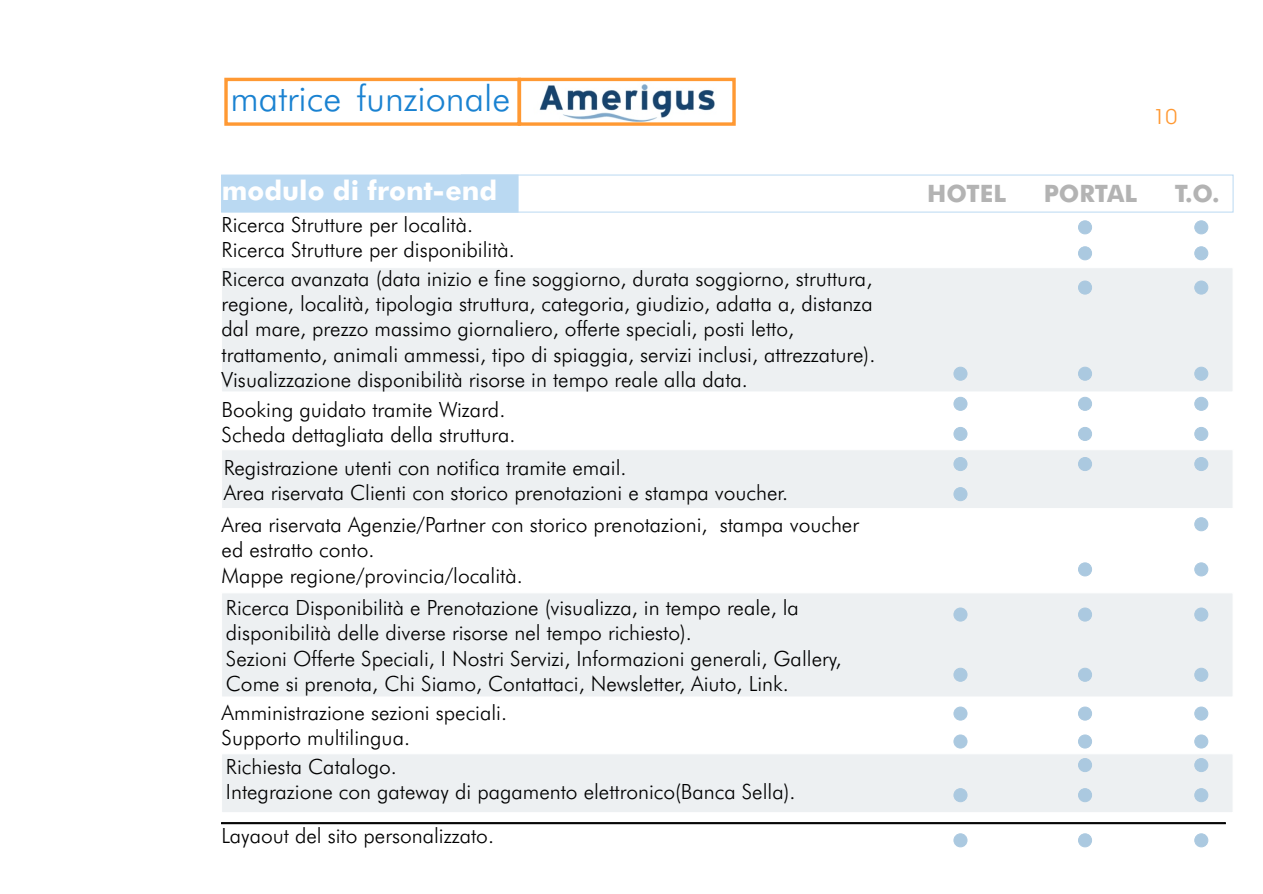
<style>
.page{position:relative;width:1263px;height:894px;background:#fff}
.page>*{position:absolute;margin:0;border:0;box-sizing:border-box;transform-origin:0 0}
.t1{font:36px "Futura Lt BT";color:#1a82d1}
.t2{font:700 27px "Futura Md BT";color:#fff}
.t3{font:700 24px "Futura Md BT";color:#b3b3b3}
.t4{font:21px/25.2px "Futura Lt BT";color:#000}
.t5{font:21px "Avant Garde Bk BT";color:#f93}
</style>
<div class="page">
<img style="left:539px;top:84px;width:176px;height:38px">
<div style="left:221px;top:175px;width:297px;height:37px;background:#bad9f2"></div>
<div style="left:518px;top:78px;width:218px;height:48px;border:3px solid #f93"></div>
<div style="left:224px;top:78px;width:297px;height:48px;border:3px solid #f93"></div>
<div style="left:461px;top:175px;width:772px;height:37px;border:1px solid #bad9f2"></div>
<div style="left:221px;top:268px;width:1012px;height:124px;background:#edf0f2"></div>
<div style="left:1078px;top:221px;width:14px;height:13px;background:#abc9e0;border:1px solid #abc9e0;border-radius:50%"></div>
<div style="left:1195px;top:221px;width:13px;height:13px;background:#abc9e0;border:1px solid #abc9e0;border-radius:50%"></div>
<div style="left:1078px;top:247px;width:14px;height:13px;background:#abc9e0;border:1px solid #abc9e0;border-radius:50%"></div>
<div style="left:1195px;top:247px;width:13px;height:13px;background:#abc9e0;border:1px solid #abc9e0;border-radius:50%"></div>
<div style="left:221px;top:450px;width:1012px;height:59px;background:#edf0f2;border:1px solid #fff"></div>
<div style="left:221px;top:593px;width:1012px;height:104px;background:#edf0f2"></div>
<div style="left:221px;top:754px;width:1012px;height:59px;background:#edf0f2;border:1px solid #fff"></div>
<div style="left:221px;top:822px;width:1005px;height:2px;background:#000;border:1px solid #000"></div>
<div style="left:954px;top:367px;width:13px;height:13px;background:#abc9e0;border:1px solid #abc9e0;border-radius:50%"></div>
<div style="left:1078px;top:367px;width:14px;height:13px;background:#abc9e0;border:1px solid #abc9e0;border-radius:50%"></div>
<div style="left:1195px;top:367px;width:13px;height:13px;background:#abc9e0;border:1px solid #abc9e0;border-radius:50%"></div>
<div style="left:1078px;top:281px;width:14px;height:13px;background:#abc9e0;border:1px solid #abc9e0;border-radius:50%"></div>
<div style="left:1195px;top:281px;width:13px;height:13px;background:#abc9e0;border:1px solid #abc9e0;border-radius:50%"></div>
<div style="left:954px;top:397px;width:13px;height:14px;background:#abc9e0;border:1px solid #abc9e0;border-radius:50%"></div>
<div style="left:1078px;top:397px;width:14px;height:14px;background:#abc9e0;border:1px solid #abc9e0;border-radius:50%"></div>
<div style="left:954px;top:427px;width:13px;height:14px;background:#abc9e0;border:1px solid #abc9e0;border-radius:50%"></div>
<div style="left:1078px;top:427px;width:14px;height:14px;background:#abc9e0;border:1px solid #abc9e0;border-radius:50%"></div>
<div style="left:1195px;top:427px;width:13px;height:14px;background:#abc9e0;border:1px solid #abc9e0;border-radius:50%"></div>
<div style="left:954px;top:457px;width:13px;height:14px;background:#abc9e0;border:1px solid #abc9e0;border-radius:50%"></div>
<div style="left:1078px;top:457px;width:14px;height:14px;background:#abc9e0;border:1px solid #abc9e0;border-radius:50%"></div>
<div style="left:1195px;top:457px;width:13px;height:14px;background:#abc9e0;border:1px solid #abc9e0;border-radius:50%"></div>
<div style="left:954px;top:487px;width:13px;height:14px;background:#abc9e0;border:1px solid #abc9e0;border-radius:50%"></div>
<div style="left:1195px;top:518px;width:13px;height:13px;background:#abc9e0;border:1px solid #abc9e0;border-radius:50%"></div>
<div style="left:1078px;top:563px;width:14px;height:13px;background:#abc9e0;border:1px solid #abc9e0;border-radius:50%"></div>
<div style="left:1195px;top:563px;width:13px;height:13px;background:#abc9e0;border:1px solid #abc9e0;border-radius:50%"></div>
<div style="left:954px;top:608px;width:13px;height:13px;background:#abc9e0;border:1px solid #abc9e0;border-radius:50%"></div>
<div style="left:1078px;top:608px;width:14px;height:13px;background:#abc9e0;border:1px solid #abc9e0;border-radius:50%"></div>
<div style="left:1195px;top:608px;width:13px;height:13px;background:#abc9e0;border:1px solid #abc9e0;border-radius:50%"></div>
<div style="left:954px;top:668px;width:13px;height:13px;background:#abc9e0;border:1px solid #abc9e0;border-radius:50%"></div>
<div style="left:1078px;top:668px;width:14px;height:13px;background:#abc9e0;border:1px solid #abc9e0;border-radius:50%"></div>
<div style="left:1195px;top:668px;width:13px;height:13px;background:#abc9e0;border:1px solid #abc9e0;border-radius:50%"></div>
<div style="left:1195px;top:397px;width:13px;height:14px;background:#abc9e0;border:1px solid #abc9e0;border-radius:50%"></div>
<div style="left:954px;top:707px;width:13px;height:13px;background:#abc9e0;border:1px solid #abc9e0;border-radius:50%"></div>
<div style="left:1078px;top:707px;width:14px;height:13px;background:#abc9e0;border:1px solid #abc9e0;border-radius:50%"></div>
<div style="left:1195px;top:707px;width:13px;height:13px;background:#abc9e0;border:1px solid #abc9e0;border-radius:50%"></div>
<div style="left:954px;top:735px;width:13px;height:13px;background:#abc9e0;border:1px solid #abc9e0;border-radius:50%"></div>
<div style="left:1078px;top:735px;width:14px;height:13px;background:#abc9e0;border:1px solid #abc9e0;border-radius:50%"></div>
<div style="left:1195px;top:735px;width:13px;height:13px;background:#abc9e0;border:1px solid #abc9e0;border-radius:50%"></div>
<div style="left:1078px;top:758px;width:14px;height:14px;background:#abc9e0;border:1px solid #abc9e0;border-radius:50%"></div>
<div style="left:1195px;top:758px;width:13px;height:14px;background:#abc9e0;border:1px solid #abc9e0;border-radius:50%"></div>
<div style="left:954px;top:788px;width:13px;height:14px;background:#abc9e0;border:1px solid #abc9e0;border-radius:50%"></div>
<div style="left:1078px;top:788px;width:14px;height:14px;background:#abc9e0;border:1px solid #abc9e0;border-radius:50%"></div>
<div style="left:1195px;top:788px;width:13px;height:14px;background:#abc9e0;border:1px solid #abc9e0;border-radius:50%"></div>
<div style="left:954px;top:834px;width:13px;height:13px;background:#abc9e0;border:1px solid #abc9e0;border-radius:50%"></div>
<div style="left:1078px;top:834px;width:14px;height:13px;background:#abc9e0;border:1px solid #abc9e0;border-radius:50%"></div>
<div style="left:1195px;top:834px;width:13px;height:13px;background:#abc9e0;border:1px solid #abc9e0;border-radius:50%"></div>
<h1 class="t1" style="left:231px;top:84px;width:281px">matrice funzionale</h1>
<p class="t5" style="left:1153px;top:108px;width:25px">10</p>
<p class="t2" style="left:222px;top:180px;width:277px">modulo di front-end</p>
<p class="t3" style="left:927px;top:184px;width:81px">HOTEL</p>
<p class="t3" style="left:1044px;top:184px;width:95px">PORTAL</p>
<p class="t3" style="left:1175px;top:184px;width:46px">T.O.</p>
<p class="t4" style="left:222px;top:214px;width:295px">Ricerca Strutture per località.<br>Ricerca Strutture per disponibilità.</p>
<p class="t4" style="left:222px;top:268px;width:655px">Ricerca avanzata (data inizio e fine soggiorno, durata soggiorno, struttura, regione, località, tipologia struttura, categoria, giudizio, adatta a, distanza dal mare, prezzo massimo giornaliero, offerte speciali, posti letto, trattamento, animali ammessi, tipo di spiaggia, servizi inclusi, attrezzature).<br>Visualizzazione disponibilità risorse in tempo reale alla data.</p>
<p class="t4" style="left:222px;top:399px;width:296px">Booking guidato tramite Wizard.<br>Scheda dettagliata della struttura.</p>
<p class="t4" style="left:224px;top:457px;width:566px">Registrazione utenti con notifica tramite email.<br>Area riservata Clienti con storico prenotazioni e stampa voucher.</p>
<p class="t4" style="left:222px;top:514px;width:639px">Area riservata Agenzie/Partner con storico prenotazioni, stampa voucher ed estratto conto.<br>Mappe regione/provincia/località.</p>
<p class="t4" style="left:226px;top:597px;width:617px">Ricerca Disponibilità e Prenotazione (visualizza, in tempo reale, la disponibilità delle diverse risorse nel tempo richiesto).<br>Sezioni Offerte Speciali, I Nostri Servizi, Informazioni generali, Gallery, Come si prenota, Chi Siamo, Contattaci, Newsletter, Aiuto, Link.</p>
<p class="t4" style="left:222px;top:702px;width:287px">Amministrazione sezioni speciali.<br>Supporto multilingua.</p>
<p class="t4" style="left:226px;top:756px;width:571px">Richiesta Catalogo.<br>Integrazione con gateway di pagamento elettronico(Banca Sella).</p>
<p class="t4" style="left:222px;top:825px;width:274px">Layaout del sito personalizzato.</p>
</div>
